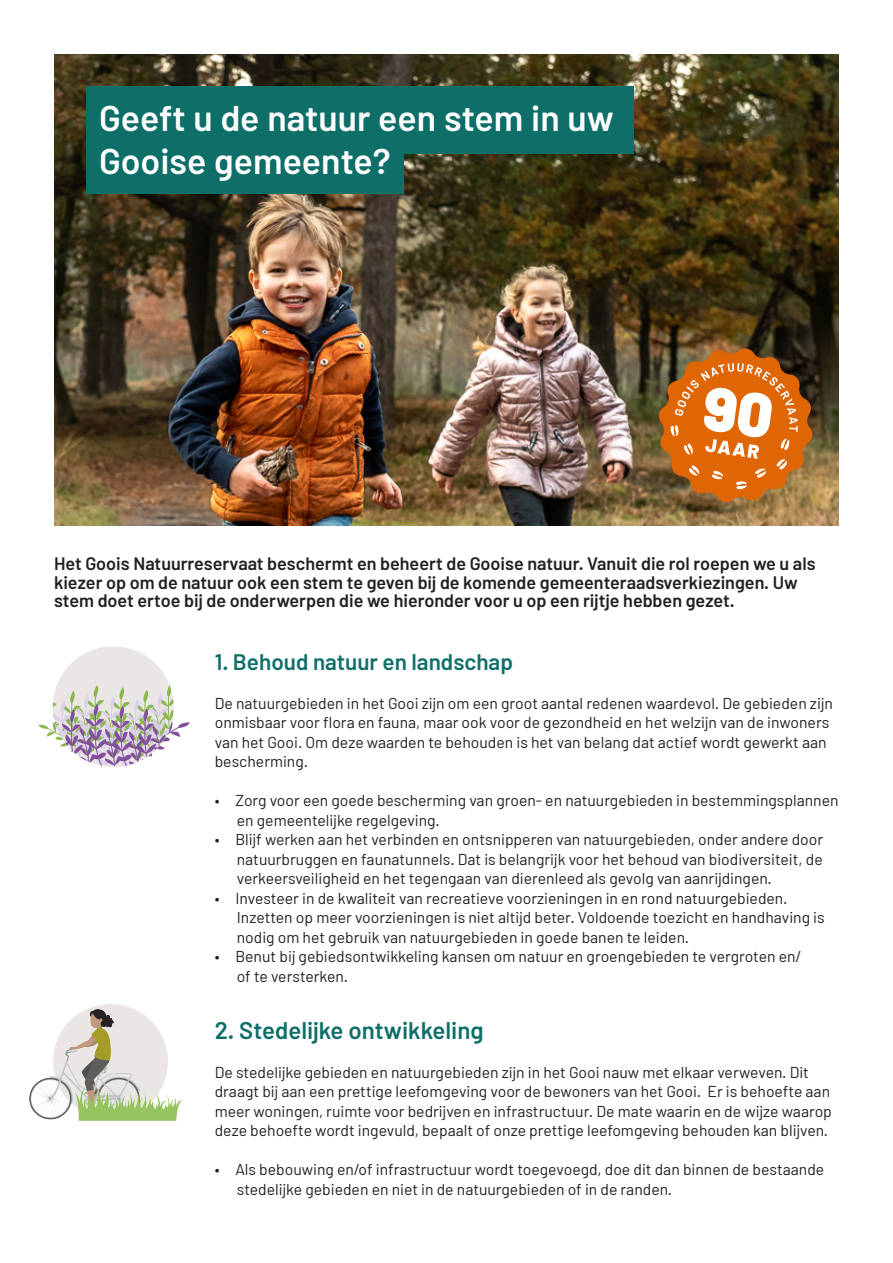
<style>
.page{position:relative;width:893px;height:1263px;background:#fff}
.page>*{position:absolute;margin:0;border:0;box-sizing:border-box;transform-origin:0 0}
.Normaal{font:600 35.7px "Barlow";color:#fff}
.t1{font:600 24px "Barlow";color:#0e6f69}
.t2{font:600 22.5px "Barlow";color:#0e6f69}
.t3{font:600 18px/18.8px "Barlow";color:#231f20}
.t4{font:15.75px/19.5px "Barlow";color:#231f20}
</style>
<div class="page">
<img style="left:54px;top:54px;width:785px;height:471px">
<div style="left:86px;top:126px;width:318px;height:68px;background:#0e6f69"></div>
<div style="left:86px;top:86px;width:548px;height:68px;background:#0e6f69"></div>
<img style="left:30px;top:1010px;width:152px;height:110px">
<div style="left:53px;top:646px;width:121px;height:121px;background:#ebe6e6;border-radius:50%"></div>
<svg style="left:38px;top:684px;width:152px;height:82px"></svg>
<svg style="left:657px;top:347px;width:157px;height:157px;background:#c07635"></svg>
<p class="Normaal" style="left:99px;top:96px;width:516px">Geeft u de natuur een stem in uw</p>
<p class="Normaal" style="left:99px;top:139px;width:293px">Gooise gemeente?</p>
<p class="t3" style="left:54px;top:554px;width:763px">Het Goois Natuurreservaat beschermt en beheert de Gooise natuur. Vanuit die rol roepen we u als kiezer op om de natuur ook een stem te geven bij de komende gemeenteraadsverkiezingen. Uw stem doet ertoe bij de onderwerpen die we hieronder voor u op een rijtje hebben gezet.</p>
<p class="t2" style="left:215px;top:647px;width:300px">1. Behoud natuur en landschap</p>
<p class="t4" style="left:215px;top:693px;width:620px">De natuurgebieden in het Gooi zijn om een groot aantal redenen waardevol. De gebieden zijn onmisbaar voor flora en fauna, maar ook voor de gezondheid en het welzijn van de inwoners van het Gooi. Om deze waarden te behouden is het van belang dat actief wordt gewerkt aan bescherming.</p>
<p class="t4" style="left:215px;top:790px;width:625px">• Zorg voor een goede bescherming van groen- en natuurgebieden in bestemmingsplannen</p>
<p class="t4" style="left:237px;top:810px;width:205px">en gemeentelijke regelgeving.</p>
<p class="t4" style="left:215px;top:829px;width:610px">• Blijf werken aan het verbinden en ontsnipperen van natuurgebieden, onder andere door</p>
<p class="t4" style="left:237px;top:849px;width:587px">natuurbruggen en faunatunnels. Dat is belangrijk voor het behoud van biodiversiteit, de</p>
<p class="t4" style="left:237px;top:868px;width:537px">verkeersveiligheid en het tegengaan van dierenleed als gevolg van aanrijdingen.</p>
<p class="t4" style="left:215px;top:888px;width:574px">• Investeer in de kwaliteit van recreatieve voorzieningen in en rond natuurgebieden.</p>
<p class="t4" style="left:237px;top:907px;width:589px">Inzetten op meer voorzieningen is niet altijd beter. Voldoende toezicht en handhaving is</p>
<p class="t4" style="left:237px;top:927px;width:454px">nodig om het gebruik van natuurgebieden in goede banen te leiden.</p>
<p class="t4" style="left:215px;top:946px;width:588px">• Benut bij gebiedsontwikkeling kansen om natuur en groengebieden te vergroten en/</p>
<p class="t4" style="left:237px;top:966px;width:113px">of te versterken.</p>
<p class="t1" style="left:215px;top:1015px;width:270px">2. Stedelijke ontwikkeling</p>
<p class="t4" style="left:215px;top:1062px;width:619px">De stedelijke gebieden en natuurgebieden zijn in het Gooi nauw met elkaar verweven. Dit draagt bij aan een prettige leefomgeving voor de bewoners van het Gooi. Er is behoefte aan meer woningen, ruimte voor bedrijven en infrastructuur. De mate waarin en de wijze waarop deze behoefte wordt ingevuld, bepaalt of onze prettige leefomgeving behouden kan blijven.</p>
<p class="t4" style="left:215px;top:1159px;width:611px">• Als bebouwing en/of infrastructuur wordt toegevoegd, doe dit dan binnen de bestaande</p>
<p class="t4" style="left:237px;top:1179px;width:437px">stedelijke gebieden en niet in de natuurgebieden of in de randen.</p>
</div>
